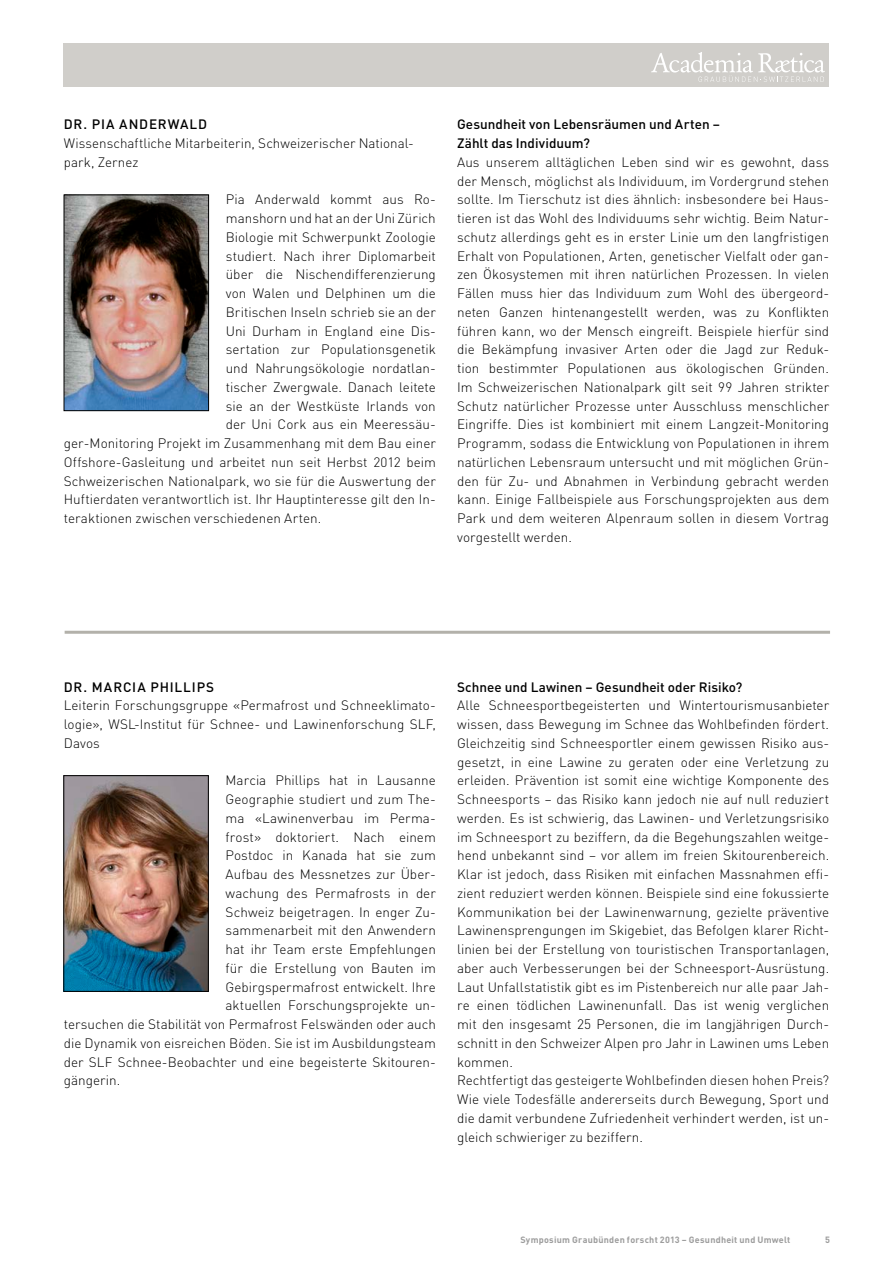
<style>
.page{position:relative;width:893px;height:1263px;background:#fff}
.page>*{position:absolute;margin:0;border:0;box-sizing:border-box;transform-origin:0 0}
.grundschrift{font:300 13.5px/18.8px "DIN";color:#000;text-align:justify}
.grundschrift-2{font:500 13.5px/18.8px "DIN";letter-spacing:.005em;color:#000}
.grundschrift-3{font:500 13.5px "DIN";letter-spacing:.065em;color:#000}
.t1{font:700 9px "DIN";letter-spacing:.03em;color:#9c9c9c}
</style>
<div class="page">
<hr style="left:65px;top:631px;width:765px;height:3px;background:#b3b1aa">
<div style="left:64px;top:43px;width:765px;height:44px;background:#d0ceca"></div>
<svg style="left:651px;top:52px;width:174px;height:30px"></svg>
<img style="left:66px;top:197px;width:141px;height:212px">
<div style="left:64px;top:195px;width:145px;height:216px;border:1px solid #000"></div>
<img style="left:66px;top:777px;width:141px;height:213px">
<div style="left:64px;top:775px;width:145px;height:217px;border:1px solid #000"></div>
<p class="grundschrift-3" style="left:64px;top:116px;width:145px">DR. PIA ANDERWALD</p>
<p class="grundschrift" style="left:64px;top:134px;width:352px">Wissenschaftliche Mitarbeiterin, Schweizerischer National&shy;park, Zernez</p>
<p class="grundschrift" style="left:226px;top:190px;width:212px">Pia Anderwald kommt aus Ro-</p>
<p class="grundschrift" style="left:226px;top:209px;width:211px">manshorn und hat an der Uni Zürich</p>
<p class="grundschrift" style="left:226px;top:227px;width:212px">Biologie mit Schwerpunkt Zoologie</p>
<p class="grundschrift" style="left:226px;top:246px;width:212px">studiert. Nach ihrer Diplomarbeit</p>
<p class="grundschrift" style="left:226px;top:265px;width:212px">über die Nischendifferenzierung</p>
<p class="grundschrift" style="left:226px;top:284px;width:212px">von Walen und Delphinen um die</p>
<p class="grundschrift" style="left:226px;top:302px;width:212px">Britischen Inseln schrieb sie an der</p>
<p class="grundschrift" style="left:226px;top:321px;width:212px">Uni Durham in England eine Dis-</p>
<p class="grundschrift" style="left:226px;top:340px;width:212px">sertation zur Populationsgenetik</p>
<p class="grundschrift" style="left:226px;top:359px;width:212px">und Nahrungsökologie nordatlan-</p>
<p class="grundschrift" style="left:226px;top:377px;width:212px">tischer Zwergwale. Danach leitete</p>
<p class="grundschrift" style="left:226px;top:396px;width:212px">sie an der Westküste Irlands von</p>
<p class="grundschrift" style="left:226px;top:415px;width:212px">der Uni Cork aus ein Meeressäu-</p>
<p class="grundschrift" style="left:64px;top:434px;width:374px">ger-Monitoring Projekt im Zusammenhang mit dem Bau einer</p>
<p class="grundschrift" style="left:64px;top:452px;width:374px">Offshore-Gasleitung und arbeitet nun seit Herbst 2012 beim</p>
<p class="grundschrift" style="left:64px;top:471px;width:374px">Schweizerischen Nationalpark, wo sie für die Auswertung der</p>
<p class="grundschrift" style="left:64px;top:490px;width:374px">Huftierdaten verantwortlich ist. Ihr Hauptinteresse gilt den In-</p>
<p class="grundschrift" style="left:64px;top:509px;width:259px">teraktionen zwischen verschiedenen Arten.</p>
<p class="grundschrift-2" style="left:457px;top:115px;width:264px">Gesundheit von Lebensräumen und Arten –<br>Zählt das Individuum?</p>
<p class="grundschrift" style="left:457px;top:152px;width:374px;text-align:left">Aus unserem alltäglichen Leben sind wir es gewohnt, dass der Mensch, möglichst als Individuum, im Vordergrund stehen sollte. Im Tierschutz ist dies ähnlich: insbesondere bei Haus&shy;tieren ist das Wohl des Individuums sehr wichtig. Beim Natur&shy;schutz allerdings geht es in erster Linie um den langfristigen Erhalt von Populationen, Arten, genetischer Vielfalt oder gan&shy;zen Ökosystemen mit ihren natürlichen Prozessen. In vielen Fällen muss hier das Individuum zum Wohl des übergeord&shy;neten Ganzen hintenangestellt werden, was zu Konflikten führen kann, wo der Mensch eingreift. Beispiele hierfür sind die Bekämpfung invasiver Arten oder die Jagd zur Reduk&shy;tion bestimmter Populationen aus ökologischen Gründen.<br>Im Schweizerischen Nationalpark gilt seit 99 Jahren strikter Schutz natürlicher Prozesse unter Ausschluss menschlicher Eingriffe. Dies ist kombiniert mit einem Langzeit-Monitoring Programm, sodass die Entwicklung von Populationen in ihrem natürlichen Lebensraum untersucht und mit möglichen Grün&shy;den für Zu- und Abnahmen in Verbindung gebracht werden kann. Einige Fallbeispiele aus Forschungsprojekten aus dem Park und dem weiteren Alpenraum sollen in diesem Vortrag vorgestellt werden.</p>
<p class="grundschrift-3" style="left:64px;top:678px;width:152px">DR. MARCIA PHILLIPS</p>
<p class="grundschrift" style="left:64px;top:696px;width:374px">Leiterin Forschungsgruppe «Permafrost und Schneeklimato&shy;logie», WSL-Institut für Schnee- und Lawinenforschung SLF, Davos</p>
<p class="grundschrift" style="left:226px;top:771px;width:212px">Marcia Phillips hat in Lausanne</p>
<p class="grundschrift" style="left:226px;top:790px;width:210px">Geographie studiert und zum The-</p>
<p class="grundschrift" style="left:226px;top:808px;width:210px">ma «Lawinenverbau im Perma-</p>
<p class="grundschrift" style="left:226px;top:827px;width:212px">frost» doktoriert. Nach einem</p>
<p class="grundschrift" style="left:226px;top:846px;width:212px">Postdoc in Kanada hat sie zum</p>
<p class="grundschrift" style="left:226px;top:865px;width:212px">Aufbau des Messnetzes zur Über-</p>
<p class="grundschrift" style="left:226px;top:883px;width:212px">wachung des Permafrosts in der</p>
<p class="grundschrift" style="left:226px;top:902px;width:212px">Schweiz beigetragen. In enger Zu-</p>
<p class="grundschrift" style="left:226px;top:921px;width:212px">sammenarbeit mit den Anwendern</p>
<p class="grundschrift" style="left:226px;top:940px;width:212px">hat ihr Team erste Empfehlungen</p>
<p class="grundschrift" style="left:226px;top:958px;width:212px">für die Erstellung von Bauten im</p>
<p class="grundschrift" style="left:226px;top:977px;width:212px">Gebirgspermafrost entwickelt. Ihre</p>
<p class="grundschrift" style="left:226px;top:996px;width:212px">aktuellen Forschungsprojekte un-</p>
<p class="grundschrift" style="left:64px;top:1015px;width:374px">tersuchen die Stabilität von Permafrost Felswänden oder auch</p>
<p class="grundschrift" style="left:64px;top:1033px;width:374px">die Dynamik von eisreichen Böden. Sie ist im Ausbildungsteam</p>
<p class="grundschrift" style="left:64px;top:1052px;width:374px">der SLF Schnee-Beobachter und eine begeisterte Skitouren-</p>
<p class="grundschrift" style="left:64px;top:1071px;width:58px">gängerin.</p>
<p class="grundschrift-2" style="left:457px;top:677px;width:287px">Schnee und Lawinen – Gesundheit oder Risiko?</p>
<p class="grundschrift" style="left:457px;top:696px;width:374px">Alle Schneesportbegeisterten und Wintertourismusanbieter wissen, dass Bewegung im Schnee das Wohlbefinden fördert.<br>Gleichzeitig sind Schneesportler einem gewissen Risiko aus&shy;gesetzt, in eine Lawine zu geraten oder eine Verletzung zu erleiden. Prävention ist somit eine wichtige Komponente des Schneesports – das Risiko kann jedoch nie auf null reduziert werden. Es ist schwierig, das Lawinen- und Verletzungsrisiko im Schneesport zu beziffern, da die Begehungszahlen weitge&shy;hend unbekannt sind – vor allem im freien Skitourenbereich.<br>Klar ist jedoch, dass Risiken mit einfachen Massnahmen effi&shy;zient reduziert werden können. Beispiele sind eine fokussierte Kommunikation bei der Lawinenwarnung, gezielte präventive Lawinensprengungen im Skigebiet, das Befolgen klarer Richt&shy;linien bei der Erstellung von touristischen Transportanlagen, aber auch Verbesserungen bei der Schneesport-Ausrüstung.<br>Laut Unfallstatistik gibt es im Pistenbereich nur alle paar Jah&shy;re einen tödlichen Lawinenunfall. Das ist wenig verglichen mit den insgesamt 25 Personen, die im langjährigen Durch&shy;schnitt in den Schweizer Alpen pro Jahr in Lawinen ums Leben kommen.</p>
<p class="grundschrift" style="left:457px;top:1071px;width:374px">Rechtfertigt das gesteigerte Wohlbefinden diesen hohen Preis?<br>Wie viele Todesfälle andererseits durch Bewegung, Sport und die damit verbundene Zufriedenheit verhindert werden, ist un&shy;gleich schwieriger zu beziffern.</p>
<p class="t1" style="left:520px;top:1234px;width:271px">Symposium Graubünden forscht 2013 – Gesundheit und Umwelt</p>
<p class="t1" style="left:825px;top:1234px;width:6px">5</p>
</div>
